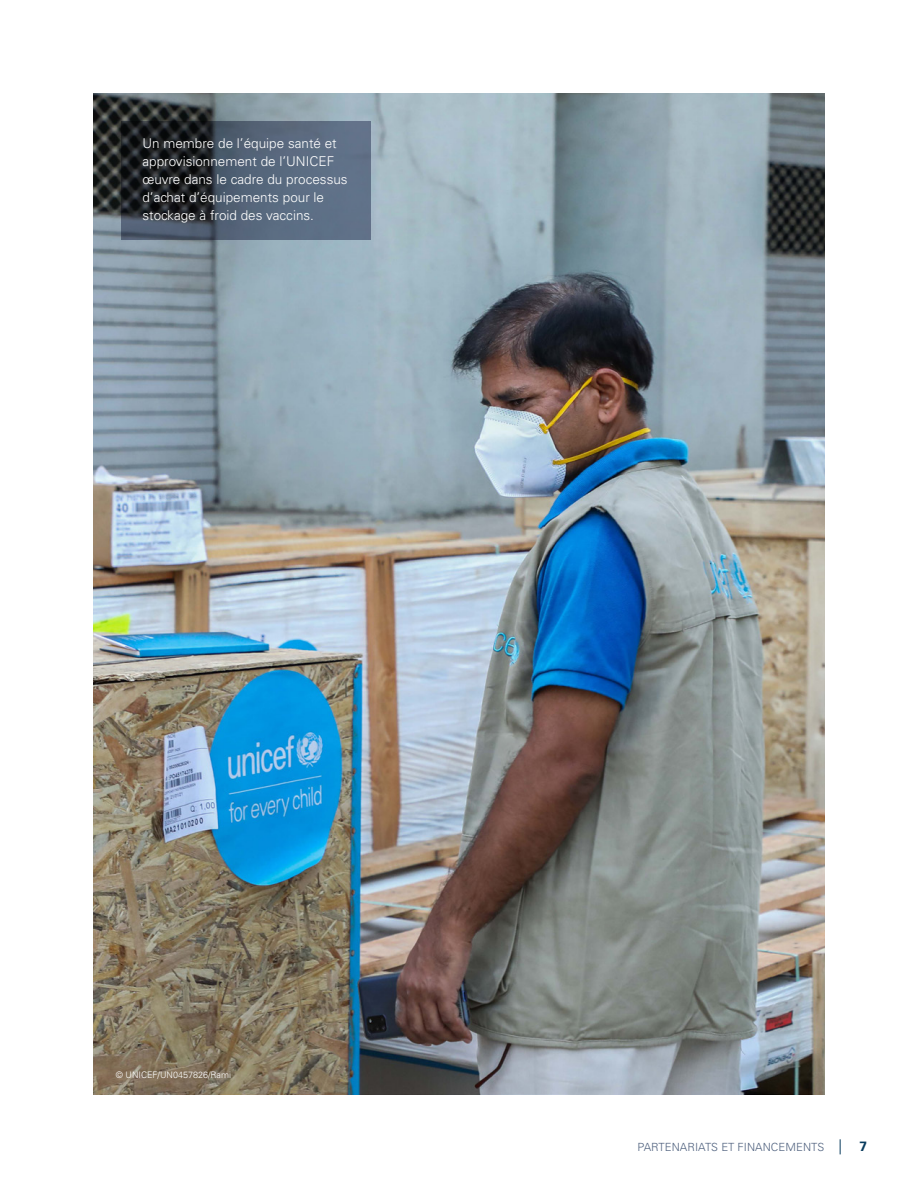
<style>
.page{position:relative;width:918px;height:1188px;background:#fff}
.page>*{position:absolute;margin:0;border:0;box-sizing:border-box;transform-origin:0 0}
.t1{font:300 13.5px/18px "Univers LT Std";color:#fff}
.t2{font:700 13.5px "Univers LT Std";color:#083b5d}
.t3{font:300 11.25px "Univers LT Std";letter-spacing:.005em;color:#4f617e}
.t4{font:300 9px "Univers LT Std";color:#fff}
</style>
<div class="page">
<svg style="left:840px;top:1139px;width:1px;height:15px"></svg>
<img style="left:94px;top:94px;width:730px;height:1000px">
<svg style="left:121px;top:121px;width:249px;height:119px;background:#455160"></svg>
<p class="t1" style="left:142px;top:134px;width:207px">Un membre de l’équipe santé et approvisionnement de l’UNICEF œuvre dans le cadre du processus d’achat d’équipements pour le stockage à froid des vaccins.</p>
<p class="t4" style="left:116px;top:1069px;width:117px">© UNICEF/UN0457826/Rami</p>
<p class="t3" style="left:638px;top:1140px;width:188px">PARTENARIATS ET FINANCEMENTS</p>
<p class="t2" style="left:860px;top:1139px;width:9px">7</p>
</div>
